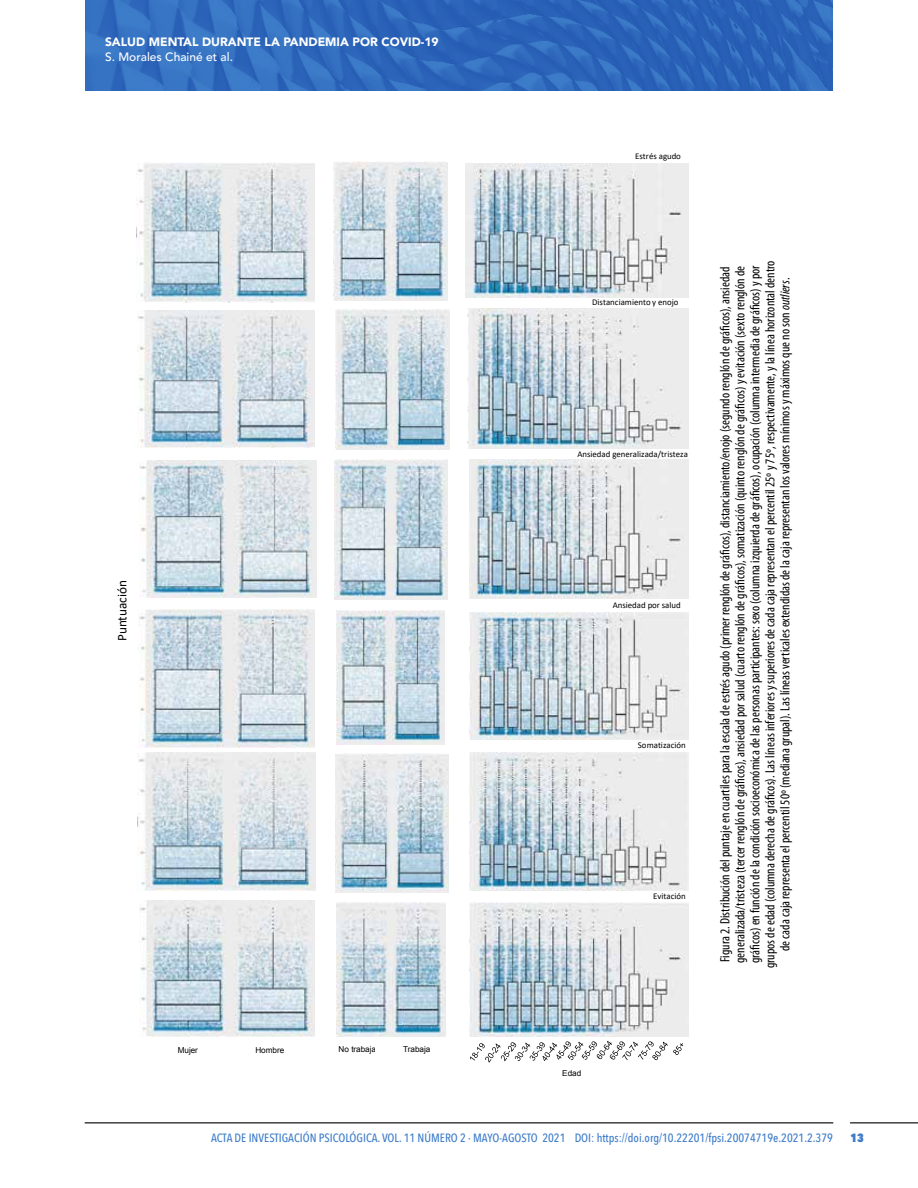
<style>
.page{position:relative;width:918px;height:1188px;background:#fff}
.page>*{position:absolute;margin:0;border:0;box-sizing:border-box;transform-origin:0 0}
.t1{font:condensed 13.5px/15px "Myriad Pro";color:#000;text-align:center}
.t2{font:13.2px "Calibri";letter-spacing:-.005em;color:#000}
.t3{font:500 12px "Avenir Next Condensed";color:#3d7cc9}
.t4{font:900 12px "Avenir LT Std";color:#fff}
.t5{font:500 12px "Avenir LT Std";color:#fff}
.t6{font:800 12px "Avenir Next Condensed";color:#3d7cc9}
.t7{font:8.85px "Calibri";color:#000}
.t8{font:8.25px "Arial";letter-spacing:-.005em;color:#000}
.s1{font-style:italic}
</style>
<div class="page">
<img style="left:85px;top:0;width:748px;height:91px">
<hr style="left:85px;top:1122px;width:748px;height:1px;background:#000">
<hr style="left:850px;top:1122px;width:68px;height:1px;background:#000">
<img style="left:136px;top:163px;width:179px;height:139px">
<img style="left:334px;top:161px;width:113px;height:140px">
<img style="left:466px;top:163px;width:223px;height:135px">
<img style="left:138px;top:310px;width:177px;height:138px">
<img style="left:335px;top:310px;width:114px;height:140px">
<img style="left:467px;top:309px;width:222px;height:140px">
<img style="left:139px;top:460px;width:178px;height:138px">
<img style="left:334px;top:460px;width:113px;height:139px">
<img style="left:469px;top:460px;width:220px;height:139px">
<img style="left:138px;top:610px;width:177px;height:138px">
<img style="left:337px;top:610px;width:108px;height:134px">
<img style="left:469px;top:613px;width:220px;height:127px">
<img style="left:138px;top:753px;width:178px;height:138px">
<img style="left:335px;top:753px;width:113px;height:140px">
<img style="left:469px;top:753px;width:220px;height:138px">
<img style="left:140px;top:900px;width:175px;height:137px">
<img style="left:337px;top:903px;width:109px;height:134px">
<svg style="left:470px;top:1041px;width:213px;height:22px"></svg>
<img style="left:469px;top:903px;width:220px;height:134px">
<p class="t4" style="left:105px;top:35px;width:335px">SALUD MENTAL DURANTE LA PANDEMIA POR COVID-19</p>
<p class="t5" style="left:105px;top:50px;width:130px">S. Morales Chainé et al.</p>
<p class="t2" style="left:113px;top:641px;width:62px;rotate:-90deg">Puntuación</p>
<p class="t8" style="left:178px;top:1044px;width:22px">Mujer</p>
<p class="t8" style="left:255px;top:1044px;width:30px">Hombre</p>
<p class="t8" style="left:339px;top:1044px;width:39px">No trabaja</p>
<p class="t8" style="left:403px;top:1044px;width:29px">Trabaja</p>
<p class="t7" style="left:635px;top:149px;width:47px">Estrés agudo</p>
<p class="t7" style="left:592px;top:296px;width:88px">Distanciamiento y enojo</p>
<p class="t7" style="left:577px;top:448px;width:112px">Ansiedad generalizada/tristeza</p>
<p class="t7" style="left:613px;top:599px;width:70px">Ansiedad por salud</p>
<p class="t7" style="left:638px;top:739px;width:49px">Somatización</p>
<p class="t7" style="left:653px;top:890px;width:34px">Evitación</p>
<p class="t1" style="left:718px;top:968px;width:709px;rotate:-90deg">Figura 2. Distribución del puntaje en cuartiles para la escala de estrés agudo (primer renglón de gráficos), distanciamiento/enojo (segundo renglón de gráficos), ansiedad generalizada/tristeza (tercer renglón de gráficos), ansiedad por salud (cuarto renglón de gráficos), somatización (quinto renglón de gráficos) y evitación (sexto renglón de gráficos) en función de la condición socioeconómica de las personas participantes: sexo (columna izquierda de gráficos), ocupación (columna intermedia de gráficos) y por grupos de edad (columna derecha de gráficos). Las líneas inferiores y superiores de cada caja representan el percentil 25º y 75º, respectivamente, y la línea horizontal dentro de cada caja representa el percentil 50º (mediana grupal). Las líneas verticales extendidas de la caja representan los valores mínimos y máximos que no son <span class="s1">outliers</span>.</p>
<p class="t8" style="left:562px;top:1068px;width:21px">Edad</p>
<p class="t3" style="left:211px;top:1130px;width:623px">ACTA DE INVESTIGACIÓN PSICOLÓGICA. VOL. 11 NÚMERO 2 · MAYO-AGOSTO 2021 DOI: https://doi.org/10.22201/fpsi.20074719e.2021.2.379</p>
<p class="t6" style="left:850px;top:1130px;width:15px">13</p>
</div>
